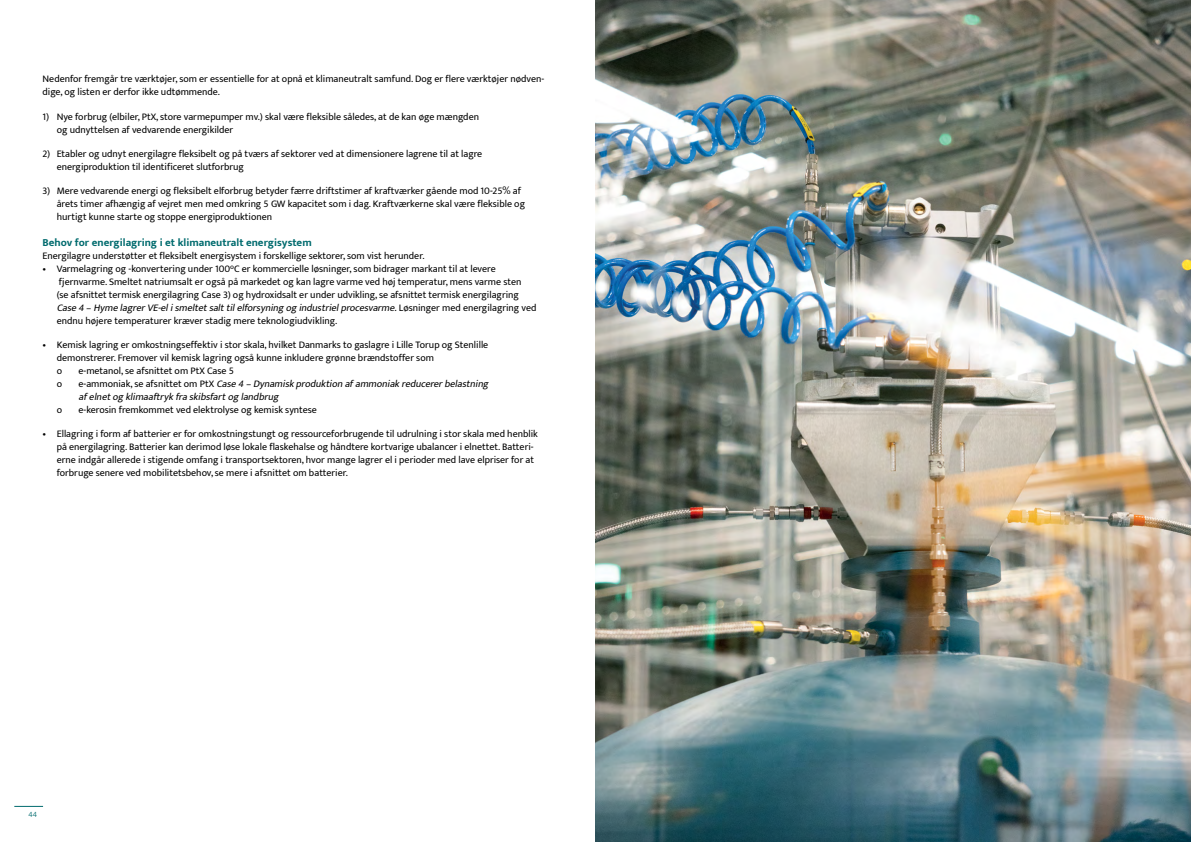
<style>
.page{position:relative;width:1191px;height:842px;background:#fff}
.page>*{position:absolute;margin:0;border:0;box-sizing:border-box;transform-origin:0 0}
.t1{font:700 11px "Mukta";color:#006b6e}
.t2{font:10px/13px "Mukta";color:#000}
.t3{font:italic 10px/13px "Mukta";color:#000}
.t4{font:300 8px "Mukta";color:#006b6e}
.s1{font-style:italic}
.s2{font-style:normal}
</style>
<div class="page">
<svg style="left:14px;top:806px;width:29px;height:1px"></svg>
<img style="left:595px;top:0;width:596px;height:842px">
<p class="t2" style="left:43px;top:72px;width:503px">Nedenfor fremgår tre værktøjer, som er essentielle for at opnå et klimaneutralt samfund. Dog er flere værktøjer nødven&shy;dige, og listen er derfor ikke udtømmende.</p>
<p class="t2" style="left:57px;top:110px;width:424px;text-indent:-14px">1) Nye forbrug (elbiler, PtX, store varmepumper mv.) skal være fleksible således, at de kan øge mængden og udnyttelsen af vedvarende energikilder</p>
<p class="t2" style="left:57px;top:147px;width:427px;text-indent:-14px">2) Etabler og udnyt energilagre fleksibelt og på tværs af sektorer ved at dimensionere lagrene til at lagre energiproduktion til identificeret slutforbrug</p>
<p class="t2" style="left:57px;top:184px;width:470px;text-indent:-14px">3) Mere vedvarende energi og fleksibelt elforbrug betyder færre driftstimer af kraftværker gående mod 10-25% af årets timer afhængig af vejret men med omkring 5 GW kapacitet som i dag. Kraftværkerne skal være fleksible og hurtigt kunne starte og stoppe energiproduktionen</p>
<p class="t1" style="left:43px;top:235px;width:271px">Behov for energilagring i et klimaneutralt energisystem</p>
<p class="t2" style="left:43px;top:249px;width:383px">Energilagre understøtter et fleksibelt energisystem i forskellige sektorer, som vist herunder.</p>
<p class="t2" style="left:57px;top:262px;width:481px;text-indent:-14px">• Varmelagring og -konvertering under 100°C er kommercielle løsninger, som bidrager markant til at levere fjernvarme. Smeltet natriumsalt er også på markedet og kan lagre varme ved høj temperatur, mens varme sten<br>(se afsnittet termisk energilagring Case 3) og hydroxidsalt er under udvikling, se afsnittet termisk energilagring <span class="s1">Case4–HymelagrerVE-elismeltetsalttilelforsyning og industrielprocesvarme.</span>L ø s n i n g e r m e d e n e rg i l a g r i n g ve d endnu højere temperaturer kræver stadig mere teknologiudvikling.</p>
<p class="t2" style="left:57px;top:338px;width:433px;text-indent:-14px">• Kemisk lagring er omkostningseffektiv i stor skala, hvilket Danmarks to gaslagre i Lille Torup og Stenlille demonstrerer. Fremover vil kemisk lagring også kunne inkludere grønne brændstoffer som<br>o</p>
<p class="t2" style="left:78px;top:364px;width:157px">e-metanol, se afsnittet om PtX Case 5</p>
<p class="t2" style="left:57px;top:377px;width:7px">o</p>
<p class="t3" style="left:78px;top:377px;width:414px"><span class="s2">e - a m m o n i a k, s e a fs n i tt e t o m P tX</span> Case4–Dynamiskproduktionafammoniakreducererbelastning afelnetog klimaaftrykfraskibsfartog landbrug</p>
<p class="t2" style="left:57px;top:403px;width:7px">o</p>
<p class="t2" style="left:79px;top:403px;width:240px">e-kerosin fremkommet ved elektrolyse og kemisk syntese</p>
<p class="t2" style="left:57px;top:427px;width:483px;text-indent:-14px">• Ellagring i form af batterier er for omkostningstungt og ressourceforbrugende til udrulning i stor skala med henblik på energilagring. Batterier kan derimod løse lokale flaskehalse og håndtere kortvarige ubalancer i elnettet. Batteri&shy;erne indgår allerede i stigende omfang i transportsektoren, hvor mange lagrer el i perioder med lave elpriser for at forbruge senere ved mobilitetsbehov, se mere i afsnittet om batterier.</p>
<p class="t4" style="left:28px;top:809px;width:10px">44</p>
</div>
